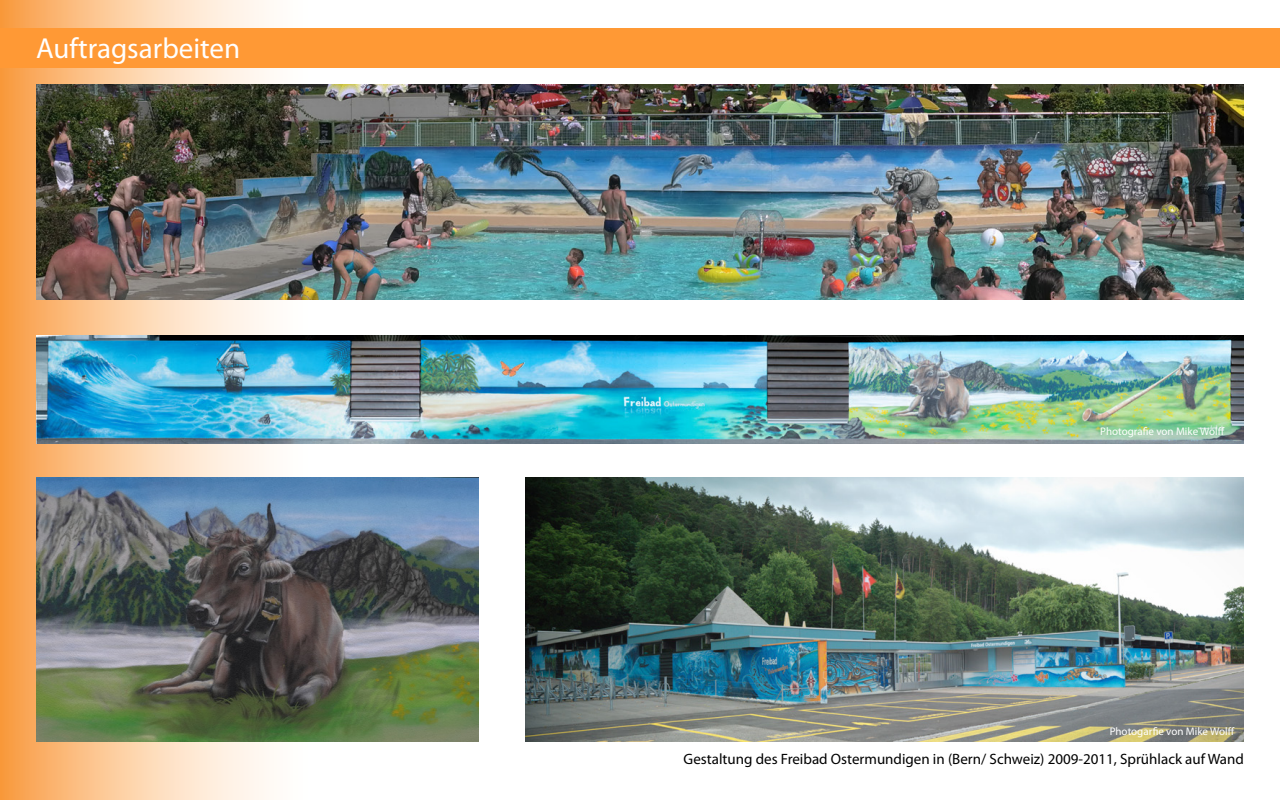
<style>
.page{position:relative;width:1280px;height:800px;background:#fff}
.page>*{position:absolute;margin:0;border:0;box-sizing:border-box;transform-origin:0 0}
.t1{font:29px "Myriad Pro";color:#fff}
.t2{font:15px "Myriad Pro";color:#000}
.t3{font:11px "Myriad Pro";color:#fff}
</style>
<div class="page">
<svg style="left:0;top:0;width:314px;height:800px"></svg>
<div style="left:0;top:28px;width:1280px;height:40px;background:#ff9935"></div>
<img style="left:36px;top:84px;width:1208px;height:216px">
<img style="left:36px;top:478px;width:443px;height:264px">
<img style="left:526px;top:478px;width:718px;height:264px">
<img style="left:36px;top:335px;width:1208px;height:108px">
<h1 class="t1" style="left:36px;top:30px;width:206px">Auftragsarbeiten</h1>
<p class="t3" style="left:1100px;top:424px;width:126px">Photografie von Mike Wolff</p>
<p class="t3" style="left:1110px;top:725px;width:126px">Photogarfie von Mike Wolff</p>
<p class="t2" style="left:684px;top:750px;width:562px">Gestaltung des Freibad Ostermundigen in (Bern/ Schweiz) 2009-2011, Sprühlack auf Wand</p>
</div>
